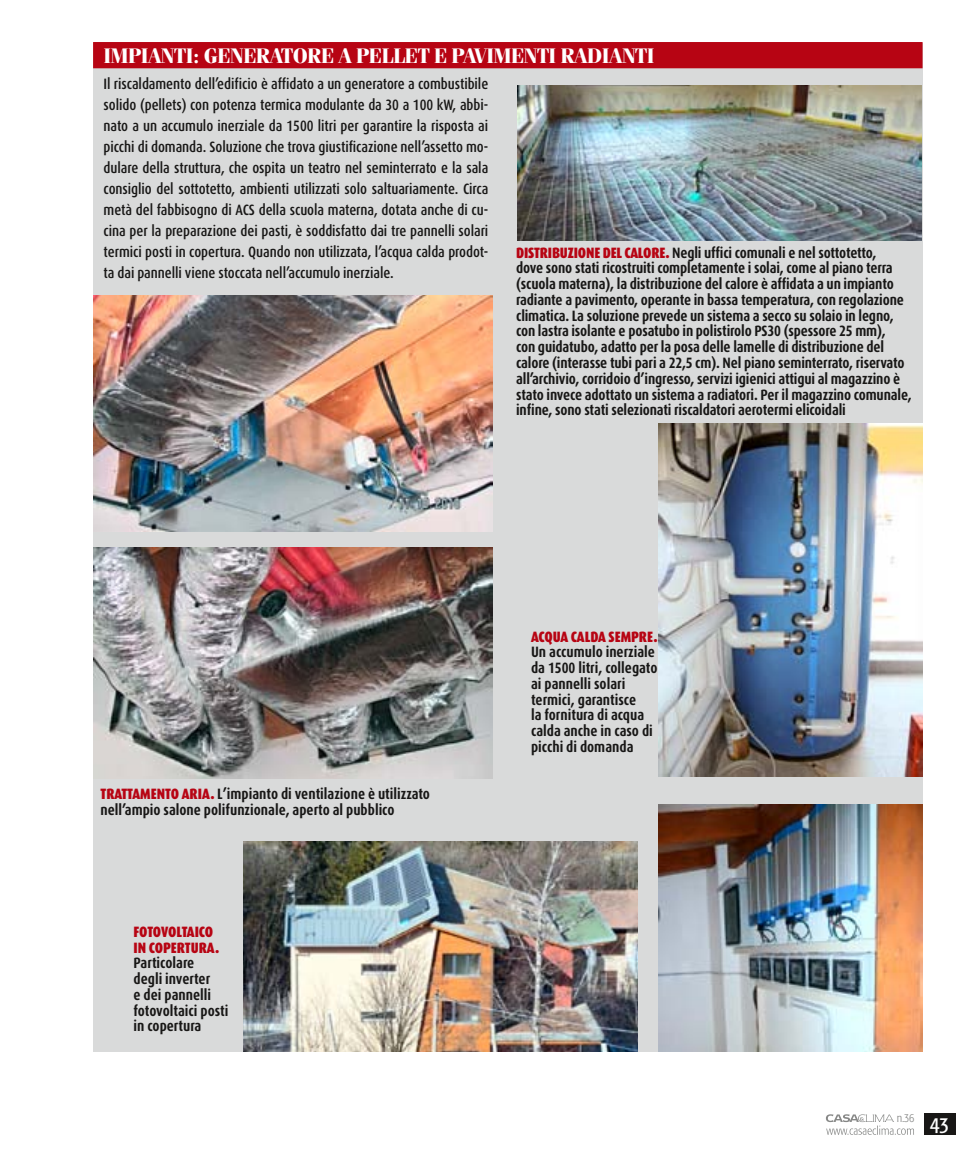
<style>
.page{position:relative;width:978px;height:1149px;background:#fff}
.page>*{position:absolute;margin:0;border:0;box-sizing:border-box;transform-origin:0 0}
.t1{font:700 21px "Fenice Std";letter-spacing:-.02em;color:#fff}
.t2{font:21px "Formata Condensed SC";color:#fff}
.t3{font:700 15px/15.8px "Dax Condensed";letter-spacing:-.01em;color:#181716}
.t4{font:500 15px/21px "Dax Condensed";letter-spacing:-.005em;color:#181716;text-align:justify}
.t5{font:900 15px/15.8px "Dax Condensed";letter-spacing:-.01em;color:#b70413}
.t6{font:300 condensed 12px "Formata";color:#868786}
.s1{font-weight:900;color:#b70413}
</style>
<div class="page">
<div style="left:924px;top:1113px;width:32px;height:21px;background:#181716"></div>
<svg style="left:826px;top:1114px;width:88px;height:20px"></svg>
<div style="left:93px;top:43px;width:830px;height:1008px;background:#d9dada"></div>
<div style="left:93px;top:42px;width:830px;height:26px;background:#b70413"></div>
<img style="left:518px;top:85px;width:403px;height:155px">
<img style="left:659px;top:424px;width:264px;height:352px">
<img style="left:94px;top:295px;width:398px;height:236px">
<img style="left:94px;top:547px;width:398px;height:231px">
<img style="left:243px;top:841px;width:395px;height:210px">
<img style="left:659px;top:804px;width:264px;height:247px">
<h1 class="t1" style="left:104px;top:43px;width:551px">IMPIANTI: GENERATORE A PELLET E PAVIMENTI RADIANTI</h1>
<p class="t4" style="left:104px;top:73px;width:386px">Il riscaldamento dell’edificio è affidato a un generatore a combustibile solido (pellets) con potenza termica modulante da 30 a 100 kW, abbi&shy;nato a un accumulo inerziale da 1500 litri per garantire la risposta ai picchi di domanda. Soluzione che trova giustificazione nell’assetto mo&shy;dulare della struttura, che ospita un teatro nel seminterrato e la sala consiglio del sottotetto, ambienti utilizzati solo saltuariamente. Circa metà del fabbisogno di ACS della scuola materna, dotata anche di cu&shy;cina per la preparazione dei pasti, è soddisfatto dai tre pannelli solari termici posti in copertura. Quando non utilizzata, l’acqua calda prodot&shy;ta dai pannelli viene stoccata nell’accumulo inerziale.</p>
<p class="t3" style="left:516px;top:245px;width:397px"><span class="s1">DISTRIBUZIONE DEL CALORE.</span> Negli uffici comunali e nel sottotetto,<br>dove sono stati ricostruiti completamente i solai, come al piano terra (scuola materna), la distribuzione del calore è affidata a un impianto radiante a pavimento, operante in bassa temperatura, con regolazione climatica. La soluzione prevede un sistema a secco su solaio in legno, con lastra isolante e posatubo in polistirolo PS30 (spessore 25 mm),<br>con guidatubo, adatto per la posa delle lamelle di distribuzione del calore (interasse tubi pari a 22,5 cm). Nel piano seminterrato, riservato all’archivio, corridoio d’ingresso, servizi igienici attigui al magazzino è stato invece adottato un sistema a radiatori. Per il magazzino comunale, infine, sono stati selezionati riscaldatori aerotermi elicoidali</p>
<p class="t3" style="left:101px;top:786px;width:331px"><span class="s1">TRATTAMENTO ARIA.</span> L’impianto di ventilazione è utilizzato nell’ampio salone polifunzionale, aperto al pubblico</p>
<p class="t5" style="left:134px;top:923px;width:87px">FOTOVOLTAICO<br>IN COPERTURA.</p>
<p class="t3" style="left:134px;top:955px;width:96px">Particolare<br>degli inverter<br>e dei pannelli fotovoltaici posti in copertura</p>
<p class="t5" style="left:531px;top:628px;width:128px">ACQUA CALDA SEMPRE.</p>
<p class="t3" style="left:531px;top:644px;width:128px">Un accumulo inerziale da 1500 litri, collegato ai pannelli solari termici, garantisce<br>la fornitura di acqua calda anche in caso di picchi di domanda</p>
<p class="t6" style="left:897px;top:1110px;width:19px">n.36</p>
<h1 class="t2" style="left:930px;top:1110px;width:20px">43</h1>
</div>
